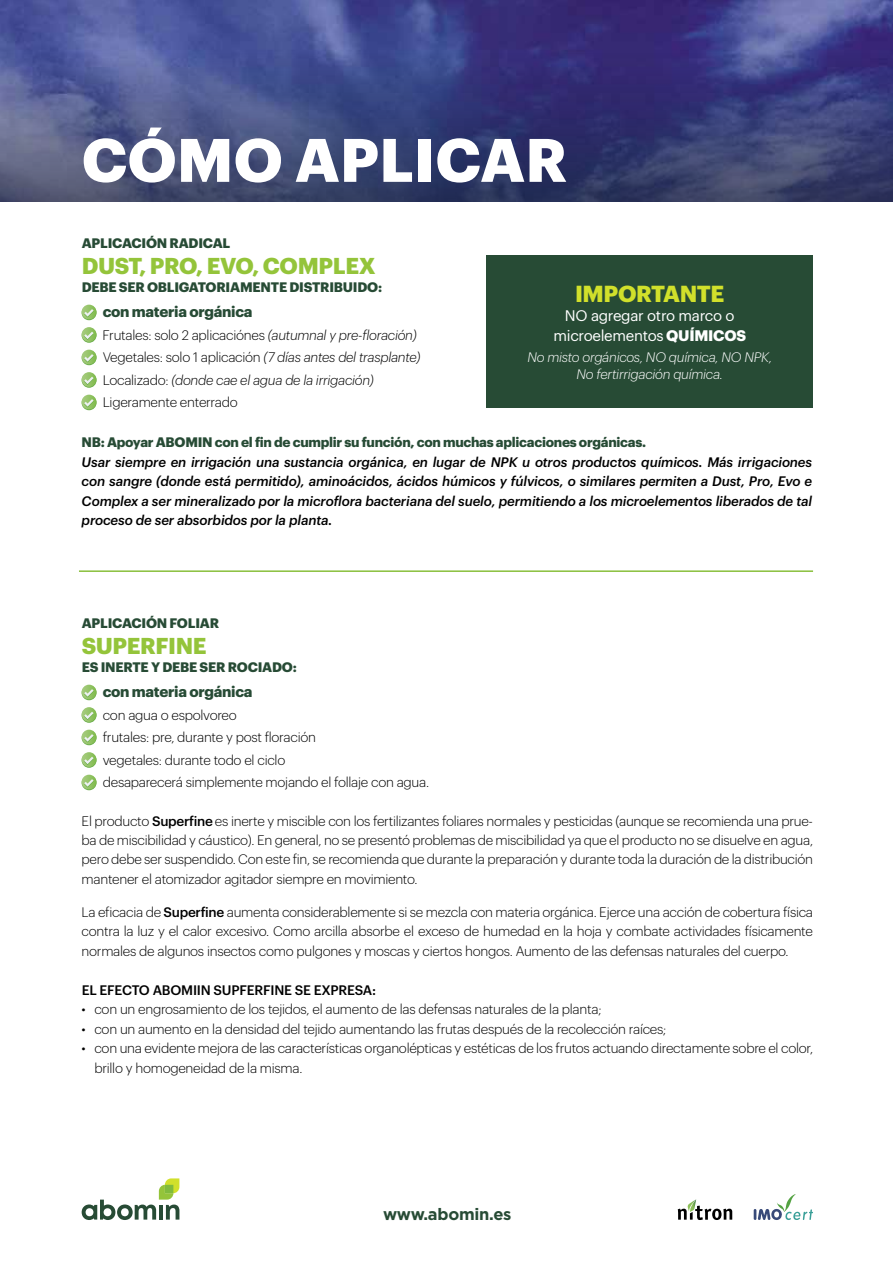
<style>
.page{position:relative;width:893px;height:1263px;background:#fff}
.page>*{position:absolute;margin:0;border:0;box-sizing:border-box;transform-origin:0 0}
.t1{font:700 60px "Graphik";letter-spacing:.005em;color:#fff}
.t2{font:700 22.65px "Graphik";letter-spacing:-.02em;color:#d1e02b}
.t3{font:700 22.5px "Graphik";letter-spacing:-.015em;color:#94c43a}
.t4{font:700 16.5px "Gotham";letter-spacing:-.015em;color:#274b35}
.t5{font:15px/19.5px "Graphik";letter-spacing:-.02em;color:#fff;text-align:center}
.t6{font:700 15px "Graphik";letter-spacing:-.02em;color:#274b35}
.t7{font:300 13.5px/22.5px "Graphik";letter-spacing:-.02em;color:#000}
.t8{font:italic 500 13.5px/19.5px "Graphik";letter-spacing:-.01em;color:#000;text-align:justify}
.t9{font:700 13.5px "Graphik";letter-spacing:-.015em;color:#274b35}
.t10{font:italic 300 13.5px/16.5px "Graphik";letter-spacing:-.02em;color:#fff;text-align:center}
.t11{font:500 13.5px "Graphik";letter-spacing:-.015em;color:#000}
.s1{font-style:italic}
.s2{font-weight:700}
.s3{font-weight:500}
</style>
<div class="page">
<img style="left:0;top:0;width:893px;height:44px">
<div style="left:486px;top:255px;width:327px;height:152px;background:#274b35"></div>
<svg style="left:82px;top:305px;width:14px;height:15px"></svg>
<svg style="left:82px;top:305px;width:14px;height:14px"></svg>
<svg style="left:84px;top:309px;width:10px;height:8px"></svg>
<svg style="left:82px;top:328px;width:14px;height:15px"></svg>
<svg style="left:82px;top:327px;width:14px;height:15px"></svg>
<svg style="left:84px;top:332px;width:10px;height:8px"></svg>
<svg style="left:82px;top:350px;width:14px;height:15px"></svg>
<svg style="left:82px;top:350px;width:14px;height:14px"></svg>
<svg style="left:84px;top:354px;width:10px;height:8px"></svg>
<svg style="left:82px;top:373px;width:14px;height:15px"></svg>
<svg style="left:82px;top:372px;width:14px;height:15px"></svg>
<svg style="left:84px;top:377px;width:10px;height:8px"></svg>
<svg style="left:82px;top:395px;width:14px;height:15px"></svg>
<svg style="left:82px;top:395px;width:14px;height:14px"></svg>
<svg style="left:84px;top:399px;width:10px;height:8px"></svg>
<svg style="left:82px;top:685px;width:14px;height:15px"></svg>
<svg style="left:82px;top:685px;width:14px;height:14px"></svg>
<svg style="left:84px;top:689px;width:10px;height:8px"></svg>
<svg style="left:82px;top:708px;width:14px;height:15px"></svg>
<svg style="left:82px;top:707px;width:14px;height:15px"></svg>
<svg style="left:84px;top:712px;width:10px;height:8px"></svg>
<svg style="left:82px;top:730px;width:14px;height:15px"></svg>
<svg style="left:82px;top:730px;width:14px;height:14px"></svg>
<svg style="left:84px;top:734px;width:10px;height:8px"></svg>
<svg style="left:82px;top:753px;width:14px;height:15px"></svg>
<svg style="left:82px;top:752px;width:14px;height:15px"></svg>
<svg style="left:84px;top:757px;width:10px;height:8px"></svg>
<svg style="left:82px;top:775px;width:14px;height:15px"></svg>
<svg style="left:82px;top:775px;width:14px;height:14px"></svg>
<svg style="left:84px;top:779px;width:10px;height:8px"></svg>
<svg style="left:678px;top:1199px;width:54px;height:21px"></svg>
<svg style="left:82px;top:1178px;width:97px;height:42px"></svg>
<svg style="left:754px;top:1194px;width:59px;height:26px"></svg>
<hr style="left:79px;top:570px;width:734px;height:2px;background:#89bf3c">
<svg style="left:0;top:44px;width:893px;height:158px;background:#3f467b"></svg>
<h1 class="t1" style="left:82px;top:114px;width:487px">CÓMO APLICAR</h1>
<p class="t9" style="left:82px;top:233px;width:150px">APLICACIÓN RADICAL</p>
<h3 class="t3" style="left:82px;top:248px;width:296px">DUST, PRO, EVO, COMPLEX</h3>
<p class="t9" style="left:82px;top:276px;width:302px">DEBE SER OBLIGATORIAMENTE DISTRIBUIDO:</p>
<p class="t6" style="left:103px;top:300px;width:151px">con materia orgánica</p>
<p class="t7" style="left:103px;top:323px;width:319px">Frutales: solo 2 aplicaciónes <span class="s1">(autumnal y pre-floración)<br></span>Vegetales: solo 1 aplicación <span class="s1">(7 días antes del trasplante)<br></span>Localizado: <span class="s1">(donde cae el agua de la irrigación)<br></span>Ligeramente enterrado</p>
<h2 class="t2" style="left:575px;top:276px;width:151px">IMPORTANTE</h2>
<p class="t5" style="left:553px;top:305px;width:194px">NO agregar otro marco o microelementos <span class="s2">QUÍMICOS</span></p>
<p class="t10" style="left:527px;top:348px;width:246px">No misto orgánicos, NO química, NO NPK,<br>No fertirrigación química.</p>
<p class="t9" style="left:82px;top:432px;width:566px">NB: Apoyar ABOMIN con el fin de cumplir su función, con muchas aplicaciones orgánicas.</p>
<p class="t8" style="left:82px;top:451px;width:732px">Usar siempre en irrigación una sustancia orgánica, en lugar de NPK u otros productos químicos. Más irrigaciones con sangre (donde está permitido), aminoácidos, ácidos húmicos y fúlvicos, o similares permiten a Dust, Pro, Evo e Complex a ser mineralizado por la microflora bacteriana del suelo, permitiendo a los microelementos liberados de tal proceso de ser absorbidos por la planta.</p>
<p class="t9" style="left:82px;top:613px;width:139px">APLICACIÓN FOLIAR</p>
<h3 class="t3" style="left:82px;top:628px;width:126px">SUPERFINE</h3>
<p class="t9" style="left:82px;top:656px;width:217px">ES INERTE Y DEBE SER ROCIADO:</p>
<p class="t6" style="left:103px;top:680px;width:151px">con materia orgánica</p>
<p class="t7" style="left:103px;top:702px;width:328px">con agua o espolvoreo<br>frutales: pre, durante y post floración<br>vegetales: durante todo el ciclo<br>desaparecerá simplemente mojando el follaje con agua.</p>
<p class="t7" style="left:82px;top:810px;width:733px;line-height:19.5px;text-align:justify">El producto <span class="s3">Superfine</span> es inerte y miscible con los fertilizantes foliares normales y pesticidas (aunque se recomienda una prue&shy;ba de miscibilidad y cáustico). En general, no se presentó problemas de miscibilidad ya que el producto no se disuelve en agua, pero debe ser suspendido. Con este fin, se recomienda que durante la preparación y durante toda la duración de la distribución mantener el atomizador agitador siempre en movimiento.</p>
<p class="t7" style="left:82px;top:901px;width:733px;line-height:19.5px;text-align:justify">La eficacia de <span class="s3">Superfine</span> aumenta considerablemente si se mezcla con materia orgánica. Ejerce una acción de cobertura física contra la luz y el calor excesivo. Como arcilla absorbe el exceso de humedad en la hoja y combate actividades físicamente normales de algunos insectos como pulgones y moscas y ciertos hongos. Aumento de las defensas naturales del cuerpo.</p>
<p class="t11" style="left:82px;top:980px;width:296px">EL EFECTO ABOMIIN SUPFERFINE SE EXPRESA:</p>
<p class="t7" style="left:82px;top:997px;width:521px">• con un engrosamiento de los tejidos, el aumento de las defensas naturales de la planta;</p>
<p class="t7" style="left:82px;top:1017px;width:586px">• con un aumento en la densidad del tejido aumentando las frutas después de la recolección raíces;</p>
<p class="t7" style="left:94px;top:1038px;width:720px;line-height:19.5px;text-indent:-13px">• con una evidente mejora de las características organolépticas y estéticas de los frutos actuando directamente sobre el color, brillo y homogeneidad de la misma.</p>
<p class="t4" style="left:383px;top:1203px;width:130px">www.abomin.es</p>
</div>
